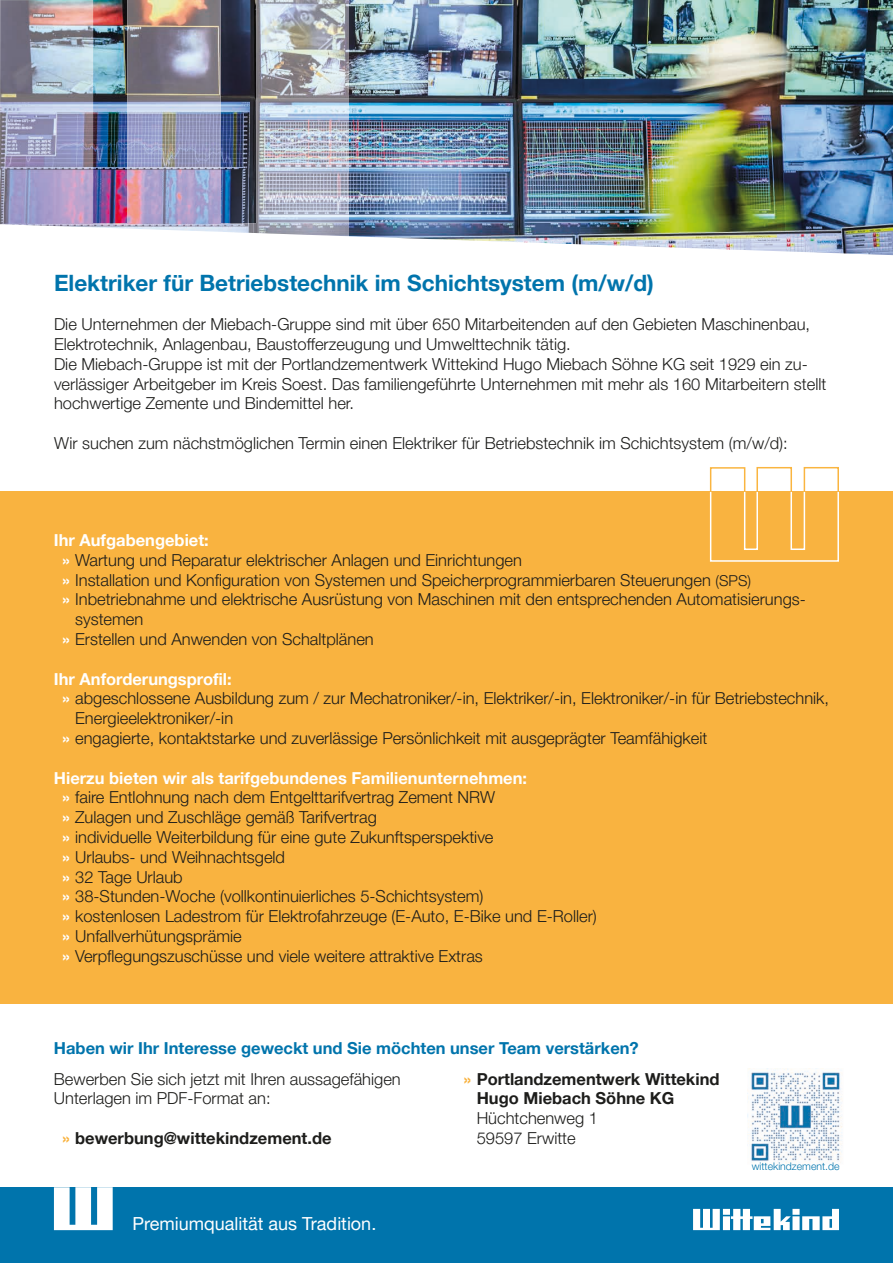
<style>
.page{position:relative;width:893px;height:1263px;background:#fff}
.page>*{position:absolute;margin:0;border:0;box-sizing:border-box;transform-origin:0 0}
.t1{font:700 22.5px "Helvetica Neue LT Pro";color:#0074ac}
.t2{font:18px "Helvetica Neue LT Pro";color:#fff}
.t3{font:300 16.5px/19.8px "Helvetica Neue LT Pro";color:#1d1d1b}
.t4{font:700 16.5px/19.8px "Helvetica Neue LT Pro";color:#1d1d1b}
.t5{font:700 16.5px "Helvetica Neue LT Pro";color:#0074ac}
.t6{font:700 16.5px "Helvetica Neue LT Pro";color:#fff}
.t7{font:300 10.5px "Helvetica Neue LT Pro";color:#0074ac}
.s1{font-weight:700;color:#fff}
.s2{font-size:15px}
.s3{color:#f9b340}
</style>
<div class="page">
<img style="left:349px;top:0;width:544px;height:255px">
<img style="left:0;top:0;width:349px;height:236px">
<div style="left:0;top:1187px;width:893px;height:76px;background:#0074ac"></div>
<svg style="left:693px;top:1209px;width:27px;height:21px"></svg>
<div style="left:723px;top:1209px;width:7px;height:6px;background:#fff"></div>
<div style="left:723px;top:1216px;width:7px;height:14px;background:#fff"></div>
<svg style="left:731px;top:1209px;width:60px;height:21px"></svg>
<div style="left:792px;top:1209px;width:8px;height:6px;background:#fff"></div>
<div style="left:792px;top:1216px;width:8px;height:14px;background:#fff"></div>
<svg style="left:802px;top:1209px;width:37px;height:21px"></svg>
<svg style="left:54px;top:1187px;width:59px;height:43px;background:#cfe5ef"></svg>
<img style="left:747px;top:1068px;width:95px;height:96px">
<div style="left:0;top:492px;width:893px;height:512px;background:#f9b340"></div>
<svg style="left:709px;top:467px;width:131px;height:95px"></svg>
<h1 class="t1" style="left:54px;top:269px;width:601px">Elektriker für Betriebstechnik im Schichtsystem (m/w/d)</h1>
<p class="t3" style="left:54px;top:314px;width:774px">Die Unternehmen der Miebach-Gruppe sind mit über 650 Mitarbeitenden auf den Gebieten Maschinenbau, Elektrotechnik, Anlagenbau, Baustofferzeugung und Umwelttechnik tätig.<br>Die Miebach-Gruppe ist mit der Portlandzementwerk Wittekind Hugo Miebach Söhne KG seit 1929 ein zu&shy;verlässiger Arbeitgeber im Kreis Soest. Das familiengeführte Unternehmen mit mehr als 160 Mitarbeitern stellt hochwertige Zemente und Bindemittel her.</p>
<p class="t3" style="left:54px;top:433px;width:735px">Wir suchen zum nächstmöglichen Termin einen Elektriker für Betriebstechnik im Schichtsystem (m/w/d):</p>
<p class="t6" style="left:54px;top:530px;width:156px">Ihr Aufgabengebiet:</p>
<p class="t3" style="left:62px;top:550px;width:461px"><span class="s1">»</span> Wartung und Reparatur elektrischer Anlagen und Einrichtungen</p>
<p class="t3" style="left:62px;top:569px;width:690px"><span class="s1">»</span> Installation und Konfiguration von Systemen und Speicherprogrammierbaren Steuerungen <span class="s2">(SPS)</span></p>
<p class="t3" style="left:62px;top:589px;width:745px"><span class="s1">»</span> Inbetriebnahme und elektrische Ausrüstung von Maschinen mit den entsprechenden Automatisierungs-</p>
<p class="t3" style="left:75px;top:609px;width:70px">systemen</p>
<p class="t3" style="left:62px;top:629px;width:313px"><span class="s1">»</span> Erstellen und Anwenden von Schaltplänen</p>
<p class="t6" style="left:54px;top:668px;width:179px">Ihr Anforderungsprofil:</p>
<p class="t3" style="left:62px;top:688px;width:768px"><span class="s1">»</span> abgeschlossene Ausbildung zum / zur Mechatroniker/-in, Elektriker/-in, Elektroniker/-in für Betriebstechnik,</p>
<p class="t3" style="left:75px;top:708px;width:160px">Energieelektroniker/-in</p>
<p class="t3" style="left:62px;top:728px;width:646px"><span class="s1">»</span> engagierte, kontaktstarke und zuverlässige Persönlichkeit mit ausgeprägter Teamfähigkeit</p>
<p class="t3" style="left:62px;top:767px;width:536px;text-indent:-8px"><span class="s1">Hierzu bieten wir als tarifgebundenes Familienunternehmen:<br>»</span> faire Entlohnung nach dem Entgelttarifvertrag Zement NRW<br><span class="s1">»</span> Zulagen und Zuschläge gemäß Tarifvertrag<br><span class="s1">»</span> individuelle Weiterbildung für eine gute Zukunftsperspektive<br><span class="s1">»</span> Urlaubs- und Weihnachtsgeld<br><span class="s1">»</span> 32 Tage Urlaub<br><span class="s1">»</span> 38-Stunden-Woche (vollkontinuierliches 5-Schichtsystem)<br><span class="s1">»</span> kostenlosen Ladestrom für Elektrofahrzeuge (E-Auto, E-Bike und E-Roller) <span class="s1">»</span> Unfallverhütungsprämie<br><span class="s1">»</span> Verpflegungszuschüsse und viele weitere attraktive Extras</p>
<p class="t5" style="left:54px;top:1038px;width:586px">Haben wir Ihr Interesse geweckt und Sie möchten unser Team verstärken?</p>
<p class="t3" style="left:54px;top:1068px;width:348px">Bewerben Sie sich jetzt mit Ihren aussagefähigen<br>Unterlagen im PDF-Format an:</p>
<p class="t4" style="left:62px;top:1128px;width:271px"><span class="s3">»</span> bewerbung@wittekindzement.de</p>
<p class="t2" style="left:133px;top:1212px;width:245px">Premiumqualität aus Tradition.</p>
<p class="t4" style="left:477px;top:1068px;width:244px;text-indent:-13px"><span class="s3">»</span> Portlandzementwerk Wittekind<br>Hugo Miebach Söhne KG</p>
<p class="t3" style="left:477px;top:1108px;width:123px">Hüchtchenweg 1<br>59597 Erwitte</p>
<p class="t7" style="left:752px;top:1160px;width:89px">wittekindzement.de</p>
</div>
